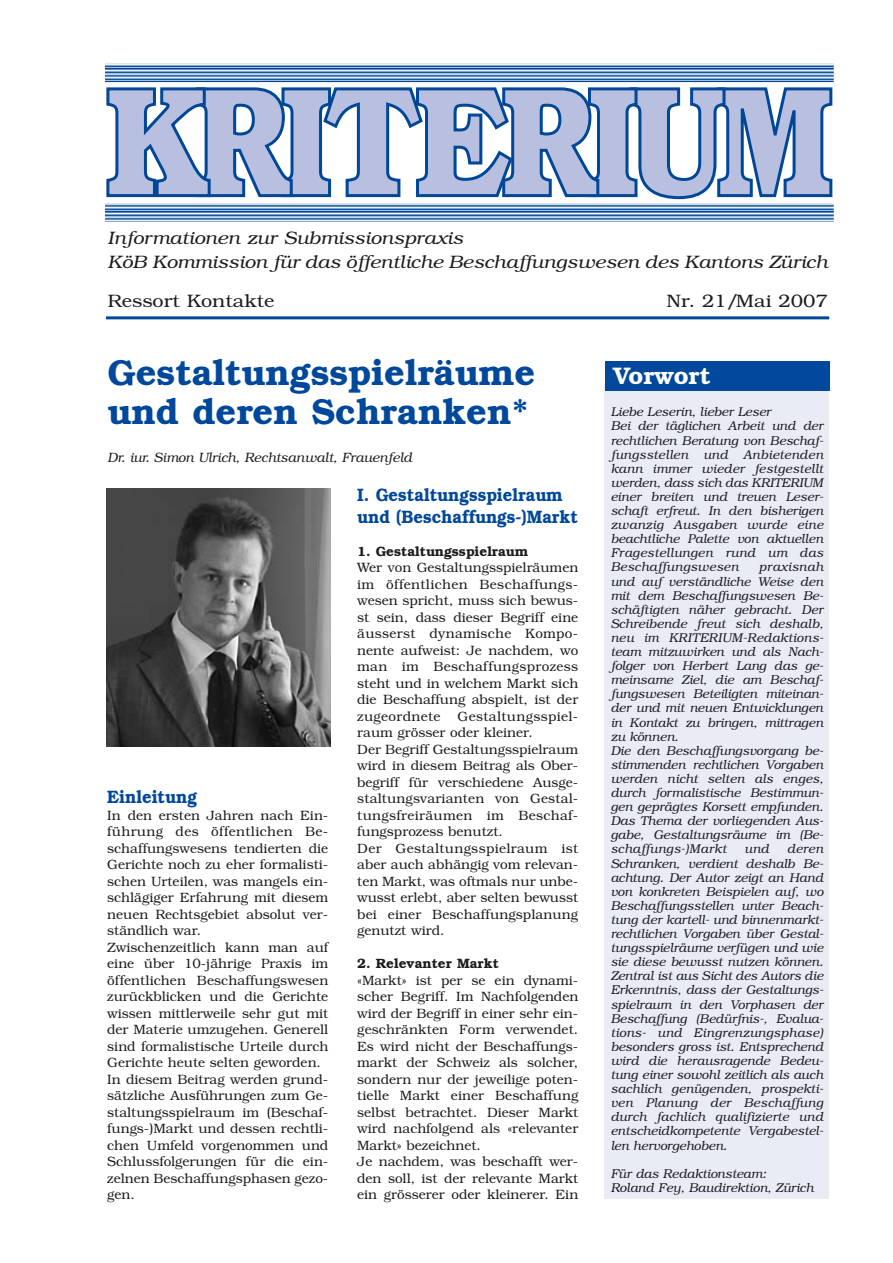
<style>
.page{position:relative;width:893px;height:1263px;background:#fff}
.page>*{position:absolute;margin:0;border:0;box-sizing:border-box;transform-origin:0 0}
.t1{font:600 36px "Bookman";color:#00489b}
.t2{font:600 24px "Bookman";color:#fff}
.t3{font:italic 300 18px/24px "Bookman";color:#1b1c20;scale:1.1 1}
.t4{font:600 18px/21.6px "Bookman";color:#00489b;scale:.92 1}
.t5{font:300 18px "Bookman";color:#1b1c20;scale:1.1 1}
.t6{font:300 13.5px/16.5px "Bookman";color:#1b1c20}
.t7{font:italic 300 13.5px "Bookman";color:#1b1c20}
.t8{font:600 13.5px "Bookman";color:#1b1c20}
.t9{font:italic 300 12.75px/14.1px "Bookman";color:#1b1c20}
</style>
<div class="page">
<svg style="left:106px;top:87px;width:727px;height:113px"></svg>
<svg style="left:105px;top:204px;width:728px;height:18px;background:#7da1ca"></svg>
<svg style="left:105px;top:64px;width:728px;height:18px;background:#739ac6"></svg>
<hr style="left:106px;top:316px;width:723px;height:3px;background:#00489b">
<div style="left:605px;top:384px;width:224px;height:814px;background:#e9ebf5"></div>
<div style="left:605px;top:362px;width:224px;height:29px;background:#00489b"></div>
<img style="left:106px;top:489px;width:224px;height:258px">
<h3 class="t3" style="left:107px;top:228px;width:656px">Informationen zur Submissionspraxis<br>KöB Kommission für das öffentliche Beschaffungswesen des Kantons Zürich</h3>
<h3 class="t5" style="left:107px;top:294px;width:153px">Ressort Kontakte</h3>
<h3 class="t5" style="left:666px;top:294px;width:148px">Nr. 21/Mai 2007</h3>
<h1 class="t1" style="left:108px;top:359px;width:429px">Gestaltungsspielräume</h1>
<h2 class="t2" style="left:613px;top:366px;width:99px">Vorwort</h2>
<h1 class="t1" style="left:108px;top:398px;width:422px">und deren Schranken*</h1>
<p class="t7" style="left:108px;top:452px;width:306px">Dr. iur. Simon Ulrich, Rechtsanwalt, Frauenfeld</p>
<p class="t9" style="left:610px;top:406px;width:214px">Liebe Leserin, lieber Leser<br>Bei der täglichen Arbeit und der rechtlichen Beratung von Beschaf&shy;fungsstellen und Anbietenden kann immer wieder festgestellt werden, dass sich das KRITERIUM einer breiten und treuen Leser&shy;schaft erfreut. In den bisherigen zwanzig Ausgaben wurde eine beachtliche Palette von aktuellen<br>Fragestellungen rund um das<br>Beschaffungswesen</p>
<h3 class="t4" style="left:357px;top:486px;width:241px">I. Gestaltungsspielraum und (Beschaffungs-)Markt</h3>
<p class="t8" style="left:357px;top:546px;width:173px">1. Gestaltungsspielraum</p>
<p class="t6" style="left:357px;top:561px;width:222px;text-align:justify">Wer von Gestaltungsspielräumen im öffentlichen Beschaffungs&shy;wesen spricht, muss sich bewus&shy;st sein, dass dieser Begriff eine äusserst dynamische Kompo&shy;nente aufweist: Je nachdem, wo man im Beschaffungsprozess steht und in welchem Markt sich die Beschaffung abspielt, ist der zugeordnete</p>
<p class="t9" style="left:610px;top:561px;width:214px;text-indent:148px">praxisnah und auf verständliche Weise den mit dem Beschaffungswesen Be&shy;schäftigten näher gebracht. Der<br>Schreibende freut sich deshalb, neu im KRITERIUM-Redaktions&shy;team mitzuwirken und als Nach&shy;folger von Herbert Lang das ge&shy;meinsame Ziel, die am Beschaf&shy;fungswesen Beteiligten miteinan&shy;der und mit neuen Entwicklungen in Kontakt zu bringen, mittragen zu können.<br>Die den Beschaffungsvorgang be&shy;stimmenden rechtlichen Vorgaben werden nicht selten als enges, durch formalistische Bestimmun&shy;gen geprägtes Korsett empfunden.<br>Das Thema der vorliegenden Aus&shy;gabe, Gestaltungsräume im (Be&shy;schaffungs-)Markt</p>
<p class="t6" style="left:357px;top:709px;width:222px;text-indent:100px">Gestaltungsspiel&shy;raum grösser oder kleiner.<br>Der Begriff Gestaltungsspielraum wird in diesem Beitrag als Ober&shy;begriff für verschiedene Ausge&shy;staltungsvarianten von Gestal&shy;tungsfreiräumen im Beschaf&shy;fungsprozess benutzt.<br>Der Gestaltungsspielraum ist aber auch abhängig vom relevan&shy;ten Markt, was oftmals nur unbe&shy;wusst erlebt, aber selten bewusst bei einer Beschaffungsplanung genutzt wird.</p>
<p class="t8" style="left:357px;top:958px;width:143px">2. Relevanter Markt</p>
<p class="t6" style="left:357px;top:973px;width:222px">«Markt» ist per se ein dynami&shy;scher Begriff. Im Nachfolgenden wird der Begriff in einer sehr ein&shy;geschränkten Form verwendet.<br>Es wird nicht der Beschaffungs&shy;markt der Schweiz als solcher, sondern nur der jeweilige poten&shy;tielle Markt einer Beschaffung selbst betrachtet. Dieser Markt wird nachfolgend als «relevanter<br>Markt» bezeichnet.<br>Je nachdem, was beschafft wer&shy;den soll, ist der relevante Markt ein grösserer oder kleinerer. Ein</p>
<h3 class="t4" style="left:107px;top:788px;width:99px">Einleitung</h3>
<p class="t6" style="left:107px;top:808px;width:222px">In den ersten Jahren nach Ein&shy;führung des öffentlichen Be&shy;schaffungswesens tendierten die<br>Gerichte noch zu eher formalisti&shy;schen Urteilen, was mangels ein&shy;schlägiger Erfahrung mit diesem neuen Rechtsgebiet absolut ver&shy;ständlich war.<br>Zwischenzeitlich kann man auf eine über 10-jährige Praxis im öffentlichen Beschaffungswesen zurückblicken und die Gerichte wissen mittlerweile sehr gut mit der Materie umzugehen. Generell sind formalistische Urteile durch<br>Gerichte heute selten geworden.<br>In diesem Beitrag werden grund&shy;sätzliche Ausführungen zum Ge&shy;staltungsspielraum im (Beschaf&shy;fungs-)Markt und dessen rechtli&shy;chen Umfeld vorgenommen und<br>Schlussfolgerungen für die ein&shy;zelnen Beschaffungsphasen gezo&shy;gen.</p>
<p class="t9" style="left:610px;top:843px;width:214px;text-align:justify;text-indent:176px">deren Schranken, verdient deshalb Be&shy;achtung. Der Autor zeigt an Hand von konkreten Beispielen auf, wo Beschaffungsstellen unter Beach&shy;tung der kartell- und binnenmarkt&shy;rechtlichen Vorgaben über Gestal&shy;tungsspielräume verfügen und wie sie diese bewusst nutzen können.<br>Zentral ist aus Sicht des Autors die Erkenntnis, dass der Gestaltungs&shy;spielraum in den Vorphasen der Beschaffung (Bedürfnis-, Evalua&shy;tions- und Eingrenzungsphase) besonders gross ist. Entsprechend wird die herausragende Bedeu&shy;tung einer sowohl zeitlich als auch sachlich genügenden, prospekti&shy;ven Planung der Beschaffung durch fachlich qualifizierte und entscheidkompetente Vergabestel&shy;len hervorgehoben.</p>
<p class="t9" style="left:610px;top:1167px;width:204px">Für das Redaktionsteam:<br>Roland Fey, Baudirektion, Zürich</p>
<p class="t9" style="left:744px;top:843px;width:26px">und</p>
</div>
